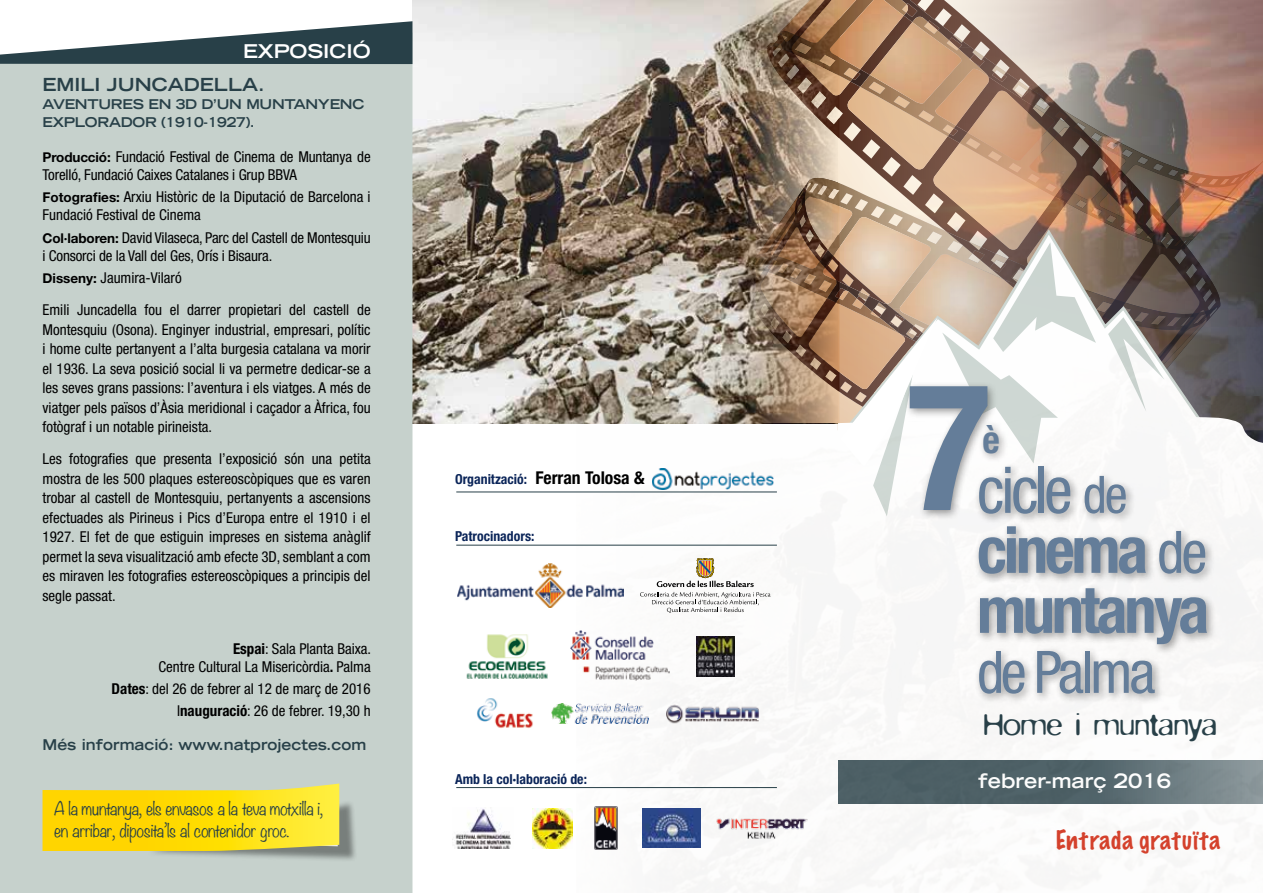
<style>
.page{position:relative;width:1263px;height:893px;background:#fff}
.page>*{position:absolute;margin:0;border:0;box-sizing:border-box;transform-origin:0 0}
.t1{font:700 condensed 178.2px "Helvetica Neue LT Std";color:#647d99}
.t2{font:700 condensed 64.5px/60px "Helvetica Neue LT Std";letter-spacing:-.05em;color:#647d99}
.t3{font:condensed 58.65px "Helvetica Neue LT Std";letter-spacing:-.05em;color:#647d99}
.t4{font:700 condensed 37.65px "Helvetica Neue LT Std";color:#647d99}
.t5{font:300 34.5px "Blur";letter-spacing:-.03em;color:#284048}
.t6{font:100 24px "Marker Felt";letter-spacing:.03em;color:#d4412c}
.t7{font:700 expanded 19.8px "Trade Gothic LT Std";color:#fff}
.t8{font:700 expanded 19.05px "Trade Gothic LT Std";color:#fff}
.t9{font:700 expanded 18px "Trade Gothic LT Std";color:#284048}
.t10{font:300 16.5px/21.8px "Noteworthy";letter-spacing:-.02em;color:#284048}
.t11{font:condensed 15px/19.5px "Helvetica Neue LT Std";color:#000}
.t12{font:700 expanded 14.85px "Trade Gothic LT Std";color:#284048}
.t13{font:700 condensed 13.8px "Helvetica Neue LT Std";color:#0b2559}
.t14{font:700 expanded 13.5px/18px "Trade Gothic LT Std";letter-spacing:-.02em;color:#284048}
.s1{font-weight:700;font-stretch:normal;font-size:13.5px}
.s2{font-weight:700}
.s3{font-size:17.7px;color:#000}
.s4{font-weight:400}
.s5{font-weight:400;font-size:51.75px}
.s6{font-weight:400;font-size:58.65px}
</style>
<div class="page">
<img style="left:685px;top:215px;width:578px;height:589px">
<div style="left:904px;top:381px;width:313px;height:323px;background:#000;opacity:.4"></div>
<img style="left:642px;top:808px;width:59px;height:40px">
<img style="left:532px;top:808px;width:41px;height:41px">
<img style="left:594px;top:807px;width:24px;height:42px">
<img style="left:452px;top:809px;width:59px;height:40px">
<img style="left:477px;top:698px;width:56px;height:30px">
<img style="left:666px;top:702px;width:95px;height:24px">
<img style="left:552px;top:703px;width:96px;height:21px">
<img style="left:696px;top:637px;width:38px;height:39px">
<img style="left:457px;top:564px;width:166px;height:43px">
<svg style="left:640px;top:558px;width:131px;height:55px"></svg>
<img style="left:466px;top:634px;width:82px;height:45px">
<img style="left:570px;top:631px;width:100px;height:49px">
<img style="left:716px;top:818px;width:92px;height:21px">
<hr style="left:456px;top:545px;width:321px;height:1px;background:#284048">
<img style="left:652px;top:469px;width:88px;height:20px">
<hr style="left:456px;top:492px;width:321px;height:1px;background:#284048">
<hr style="left:456px;top:787px;width:321px;height:1px;background:#284048">
<img style="left:412px;top:0;width:328px;height:423px">
<div style="left:0;top:64px;width:412px;height:829px;background:#c6d1cc"></div>
<svg style="left:0;top:21px;width:412px;height:43px"></svg>
<div style="left:147px;top:800px;width:211px;height:62px;background:#000;opacity:.4"></div>
<svg style="left:43px;top:783px;width:296px;height:68px;background:#f7da22"></svg>
<img style="left:740px;top:0;width:477px;height:516px">
<img style="left:755px;top:193px;width:45px;height:78px">
<img style="left:770px;top:216px;width:25px;height:39px">
<p class="t8" style="left:243px;top:38px;width:129px">EXPOSICIÓ</p>
<p class="t9" style="left:43px;top:73px;width:223px">EMILI JUNCADELLA.</p>
<p class="t14" style="left:43px;top:95px;width:323px">AVENTURES EN 3D D’UN MUNTANYENC<br>EXPLORADOR (1910-1927).</p>
<p class="t11" style="left:43px;top:148px;width:330px;line-height:18px"><span class="s1">Producció:</span> Fundació Festival de Cinema de Muntanya de<br>Torelló, Fundació Caixes Catalanes i Grup BBVA</p>
<p class="t11" style="left:43px;top:188px;width:330px;line-height:18px"><span class="s1">Fotografies:</span> Arxiu Històric de la Diputació de Barcelona i<br>Fundació Festival de Cinema</p>
<p class="t11" style="left:43px;top:228px;width:330px;line-height:18px"><span class="s1">Col·laboren:</span> David Vilaseca, Parc del Castell de Montesquiu i Consorci de la Vall del Ges, Orís i Bisaura.</p>
<p class="t11" style="left:43px;top:261px;width:330px;line-height:32.2px"><span class="s1">Disseny:</span> Jaumira-Vilaró<br>Emili Juncadella fou el darrer propietari del castell de</p>
<p class="t11" style="left:43px;top:319px;width:330px;text-align:justify">Montesquiu (Osona). Enginyer industrial, empresari, polític i home culte pertanyent a l’alta burgesia catalana va morir el 1936. La seva posició social li va permetre dedicar-se a les seves grans passions: l’aventura i els viatges. A més de viatger pels països d’Àsia meridional i caçador a Àfrica, fou fotògraf i un notable pirineista.</p>
<p class="t11" style="left:43px;top:449px;width:330px;text-align:justify">Les fotografies que presenta l’exposició són una petita mostra de les 500 plaques estereoscòpiques que es varen trobar al castell de Montesquiu, pertanyents a ascensions efectuades als Pirineus i Pics d’Europa entre el 1910 i el 1927. El fet de que estiguin impreses en sistema anàglif permet la seva visualització amb efecte 3D, semblant a com es miraven les fotografies estereoscòpiques a principis del segle passat.</p>
<p class="t11" style="left:159px;top:639px;width:214px;line-height:18px;text-align:right"><span class="s2">Espai</span>: Sala Planta Baixa.<br>Centre Cultural La Misericòrdia<span class="s2">.</span> Palma</p>
<p class="t11" style="left:112px;top:678px;width:261px;line-height:22.2px;text-align:right"><span class="s2">Dates</span>: del 26 de febrer al 12 de març de 2016<br>I<span class="s2">nauguració</span>: 26 de febrer. 19,30 h</p>
<p class="t12" style="left:43px;top:735px;width:325px">Més informació: www.natprojectes.com</p>
<p class="t10" style="left:54px;top:797px;width:271px">A la muntanya, els envasos a la teva motxilla i, en arribar, diposita’ls al contenidor groc.</p>
<p class="t13" style="left:455px;top:471px;width:191px">Organització: <span class="s3">Ferran Tolosa &amp;</span></p>
<p class="t13" style="left:455px;top:528px;width:81px">Patrocinadors:</p>
<p class="t13" style="left:455px;top:770px;width:133px">Amb la col·laboració de:</p>
<h1 class="t1" style="left:906px;top:339px;width:87px">7</h1>
<h3 class="t4" style="left:982px;top:416px;width:19px">è</h3>
<h2 class="t2" style="left:977px;top:459px;width:234px"><span class="s4">cicle</span> <span class="s5">de </span>cinema <span class="s6">de </span>muntanya</h2>
<h3 class="t3" style="left:977px;top:638px;width:180px">de Palma</h3>
<h3 class="t5" style="left:983px;top:705px;width:236px">Home i muntanya</h3>
<h3 class="t7" style="left:978px;top:768px;width:195px">febrer-març 2016</h3>
<h3 class="t6" style="left:1056px;top:821px;width:166px">Entrada gratuïta</h3>
</div>
